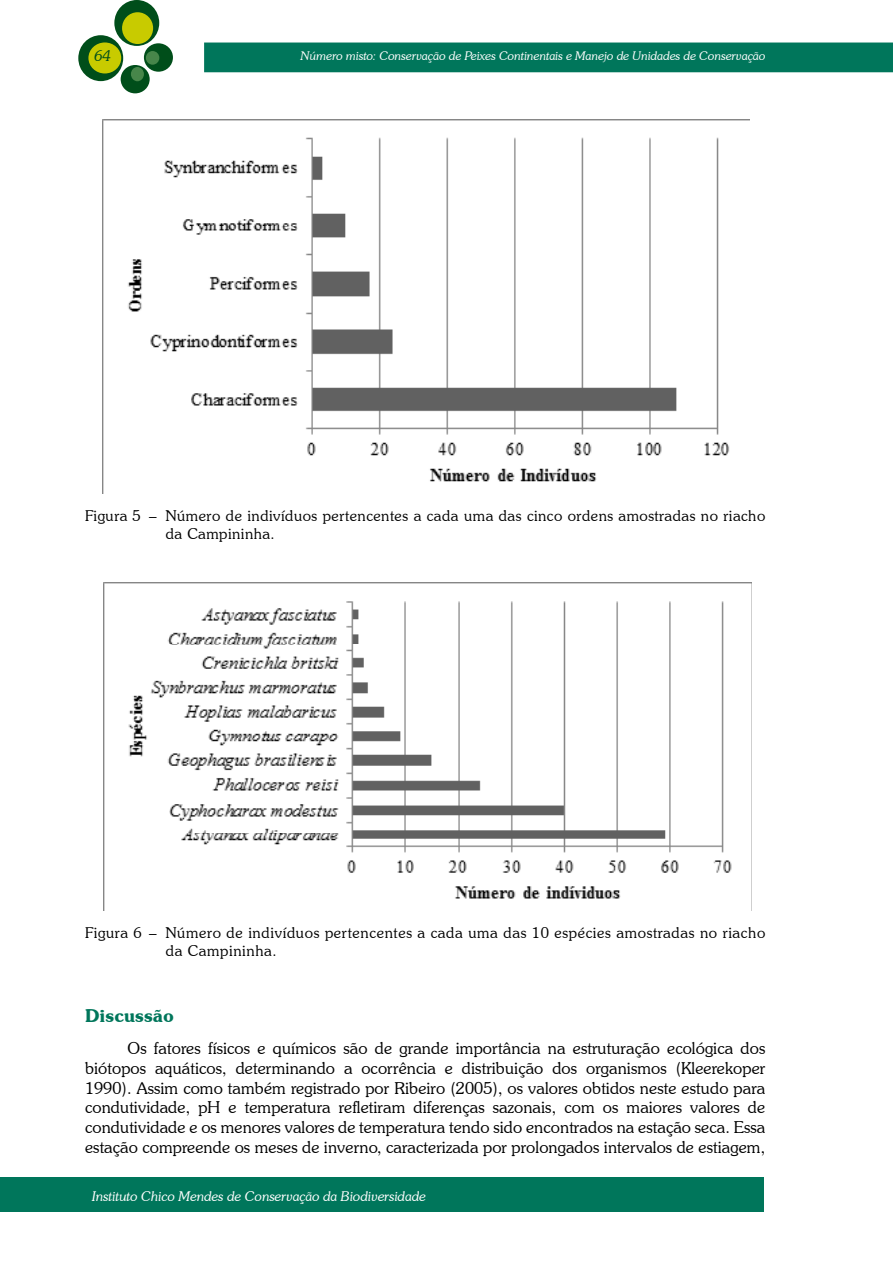
<style>
.page{position:relative;width:893px;height:1263px;background:#fff}
.page>*{position:absolute;margin:0;border:0;box-sizing:border-box;transform-origin:0 0}
.t1{font:600 18px "Souvenir IT Cby BT";color:#00765b}
.t2{font:300 16.5px/19.8px "Souvenir IT Cby BT";letter-spacing:.005em;color:#000;text-align:justify}
.t3{font:300 15px/18px "Souvenir IT Cby BT";letter-spacing:.03em;color:#000}
.t4{font:italic 300 15px "Souvenir IT Cby BT";color:#004e1a}
.t5{font:italic 300 13.5px "Souvenir IT Cby BT";color:#fff}
.t6{font:italic 300 12px "Souvenir IT Cby BT";color:#fff}
</style>
<div class="page">
<div style="left:205px;top:43px;width:687px;height:29px;background:#00765b"></div>
<div style="left:114px;top:0;width:45px;height:46px;background:#004e1a;border-radius:50%"></div>
<div style="left:78px;top:35px;width:45px;height:46px;background:#004e1a;border-radius:50%"></div>
<div style="left:144px;top:43px;width:29px;height:29px;background:#004e1a;border-radius:50%"></div>
<div style="left:121px;top:65px;width:29px;height:28px;background:#004e1a;border-radius:50%"></div>
<div style="left:122px;top:12px;width:31px;height:32px;background:#c8cb00;border-radius:50%"></div>
<div style="left:88px;top:42px;width:33px;height:31px;background:#c8cb00;border-radius:50%"></div>
<div style="left:146px;top:51px;width:13px;height:14px;background:#47864a;border-radius:50%"></div>
<div style="left:131px;top:67px;width:13px;height:14px;background:#47864a;border-radius:50%"></div>
<div style="left:0;top:1178px;width:764px;height:34px;background:#00765b"></div>
<img style="left:102px;top:119px;width:648px;height:374px">
<img style="left:103px;top:583px;width:648px;height:327px">
<p class="t4" style="left:95px;top:46px;width:18px">64</p>
<p class="t6" style="left:301px;top:49px;width:466px">Número misto: Conservação de Peixes Continentais e Manejo de Unidades de Conservação</p>
<p class="t3" style="left:166px;top:506px;width:601px;text-indent:-81px">Figura 5 – Número de indivíduos pertencentes a cada uma das cinco ordens amostradas no riacho da Campininha.</p>
<p class="t3" style="left:166px;top:923px;width:601px;text-indent:-81px">Figura 6 – Número de indivíduos pertencentes a cada uma das 10 espécies amostradas no riacho da Campininha.</p>
<p class="t1" style="left:85px;top:1004px;width:90px">Discussão</p>
<p class="t2" style="left:85px;top:1038px;width:682px;text-indent:43px">Os fatores físicos e químicos são de grande importância na estruturação ecológica dos biótopos aquáticos, determinando a ocorrência e distribuição dos organismos (Kleerekoper 1990). Assim como também registrado por Ribeiro (2005), os valores obtidos neste estudo para condutividade, pH e temperatura refletiram diferenças sazonais, com os maiores valores de condutividade e os menores valores de temperatura tendo sido encontrados na estação seca. Essa estação compreende os meses de inverno, caracterizada por prolongados intervalos de estiagem,</p>
<p class="t5" style="left:92px;top:1188px;width:335px">Instituto Chico Mendes de Conservação da Biodiversidade</p>
</div>
